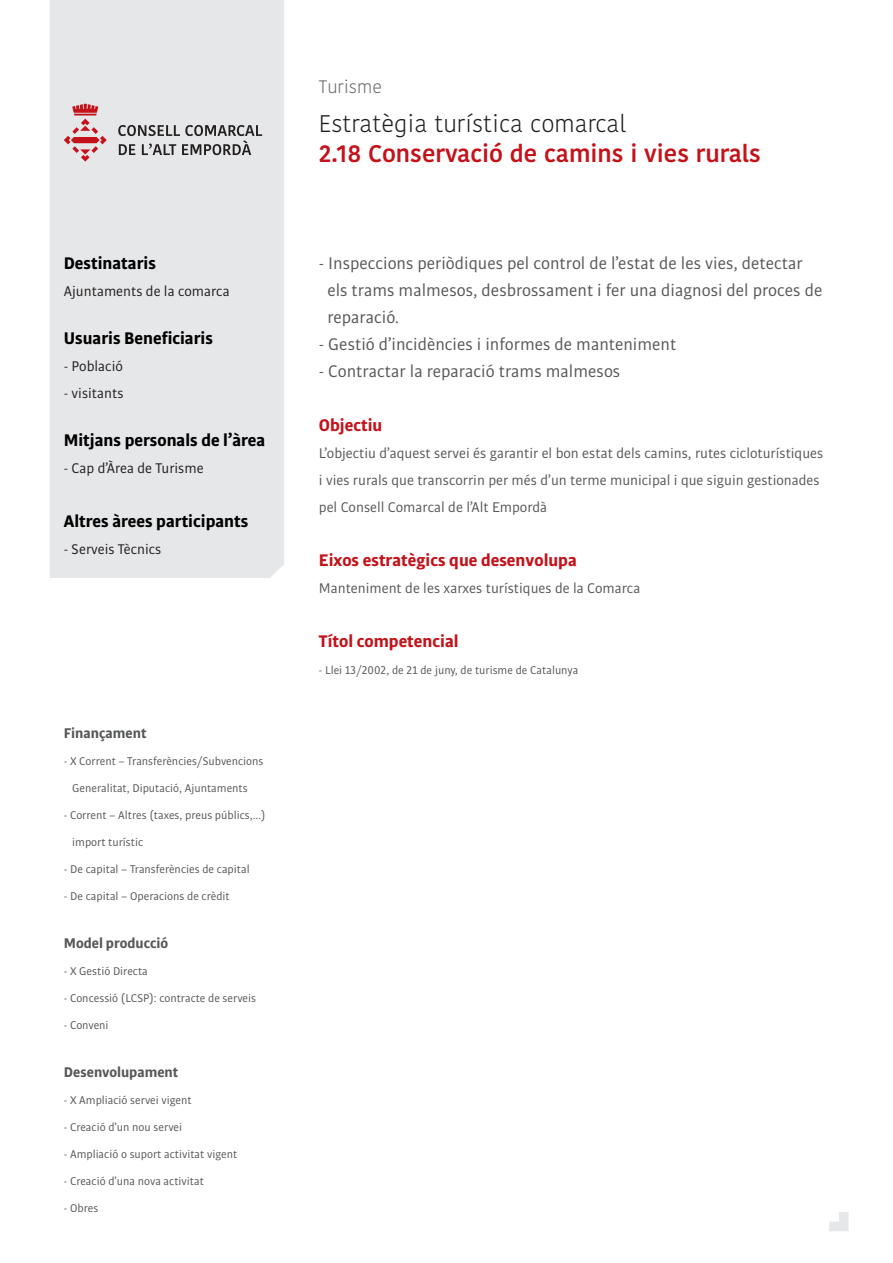
<style>
.page{position:relative;width:893px;height:1263px;background:#fff}
.page>*{position:absolute;margin:0;border:0;box-sizing:border-box;transform-origin:0 0}
.t1{font:600 24px "Kohinoor Devanagari";color:#c4121a}
.t2{font:300 24px "Kohinoor Devanagari";color:#231f20}
.t3{font:18px/27px "Bulo";color:#57585a}
.t4{font:700 18px "Bulo";color:#000}
.t5{font:700 18px "Bulo";color:#c4121a}
.t6{font:300 18px "Kohinoor Devanagari";color:#6c6d70}
.t7{font:15px/27px "Bulo";color:#57585a}
.t8{font:15px "Bulo";color:#231f20}
.t9{font:700 15px "Bulo";color:#57585a}
.t10{font:12px "Bulo";color:#57585a}
</style>
<div class="page">
<div style="left:50px;top:0;width:234px;height:578px;background:#e6e7e9"></div>
<svg style="left:64px;top:104px;width:43px;height:58px;background:#ddb1b5"></svg>
<svg style="left:118px;top:125px;width:144px;height:30px;background:#aeaeb0"></svg>
<svg style="left:829px;top:1212px;width:19px;height:19px"></svg>
<h2 class="t4" style="left:64px;top:251px;width:94px">Destinataris</h2>
<p class="t8" style="left:64px;top:281px;width:168px">Ajuntaments de la comarca</p>
<h2 class="t4" style="left:64px;top:326px;width:151px">Usuaris Beneficiaris</h2>
<p class="t8" style="left:64px;top:356px;width:61px">- Població</p>
<p class="t8" style="left:64px;top:383px;width:61px">- visitants</p>
<h2 class="t4" style="left:64px;top:428px;width:203px">Mitjans personals de l’àrea</h2>
<p class="t8" style="left:64px;top:458px;width:141px">- Cap d’Àrea de Turisme</p>
<h2 class="t4" style="left:64px;top:509px;width:186px">Altres àrees participants</h2>
<p class="t8" style="left:64px;top:539px;width:99px">- Serveis Tècnics</p>
<p class="t9" style="left:64px;top:723px;width:84px">Finançament</p>
<p class="t10" style="left:64px;top:753px;width:201px">- X Corrent – Transferències/Subvencions</p>
<p class="t10" style="left:72px;top:780px;width:177px">Generalitat, Diputació, Ajuntaments</p>
<p class="t10" style="left:64px;top:807px;width:203px">- Corrent – Altres (taxes, preus públics,...)</p>
<p class="t10" style="left:72px;top:834px;width:72px">import turístic</p>
<p class="t10" style="left:64px;top:861px;width:187px">- De capital – Transferències de capital</p>
<p class="t10" style="left:64px;top:888px;width:167px">- De capital – Operacions de crèdit</p>
<p class="t9" style="left:64px;top:933px;width:106px">Model producció</p>
<p class="t10" style="left:64px;top:963px;width:86px">- X Gestió Directa</p>
<p class="t10" style="left:64px;top:990px;width:194px">- Concessió (LCSP): contracte de serveis</p>
<p class="t10" style="left:64px;top:1017px;width:46px">- Conveni</p>
<p class="t9" style="left:64px;top:1062px;width:116px">Desenvolupament</p>
<p class="t10" style="left:64px;top:1092px;width:129px">- X Ampliació servei vigent</p>
<p class="t10" style="left:64px;top:1119px;width:120px">- Creació d’un nou servei</p>
<p class="t10" style="left:64px;top:1146px;width:175px">- Ampliació o suport activitat vigent</p>
<p class="t10" style="left:64px;top:1173px;width:142px">- Creació d’una nova activitat</p>
<p class="t10" style="left:64px;top:1200px;width:36px">- Obres</p>
<h2 class="t6" style="left:319px;top:76px;width:65px">Turisme</h2>
<h1 class="t2" style="left:319px;top:109px;width:309px">Estratègia turística comarcal</h1>
<h1 class="t1" style="left:319px;top:139px;width:444px">2.18 Conservació de camins i vies rurals</h1>
<h2 class="t3" style="left:327px;top:249px;width:496px;text-indent:-8px">- Inspeccions periòdiques pel control de l’estat de les vies, detectar els trams malmesos, desbrossament i fer una diagnosi del proces de reparació.</h2>
<h2 class="t3" style="left:319px;top:330px;width:359px">- Gestió d’incidències i informes de manteniment</h2>
<h2 class="t3" style="left:319px;top:357px;width:303px">- Contractar la reparació trams malmesos</h2>
<h2 class="t5" style="left:319px;top:413px;width:65px">Objectiu</h2>
<p class="t7" style="left:319px;top:439px;width:506px">L’objectiu d’aquest servei és garantir el bon estat dels camins, rutes cicloturístiques i vies rurals que transcorrin per més d’un terme municipal i que siguin gestionades pel Consell Comarcal de l’Alt Empordà</p>
<h2 class="t5" style="left:319px;top:548px;width:259px">Eixos estratègics que desenvolupa</h2>
<p class="t7" style="left:319px;top:574px;width:323px">Manteniment de les xarxes turístiques de la Comarca</p>
<h2 class="t5" style="left:319px;top:629px;width:141px">Títol competencial</h2>
<p class="t10" style="left:319px;top:662px;width:261px">- Llei 13/2002, de 21 de juny, de turisme de Catalunya</p>
</div>
